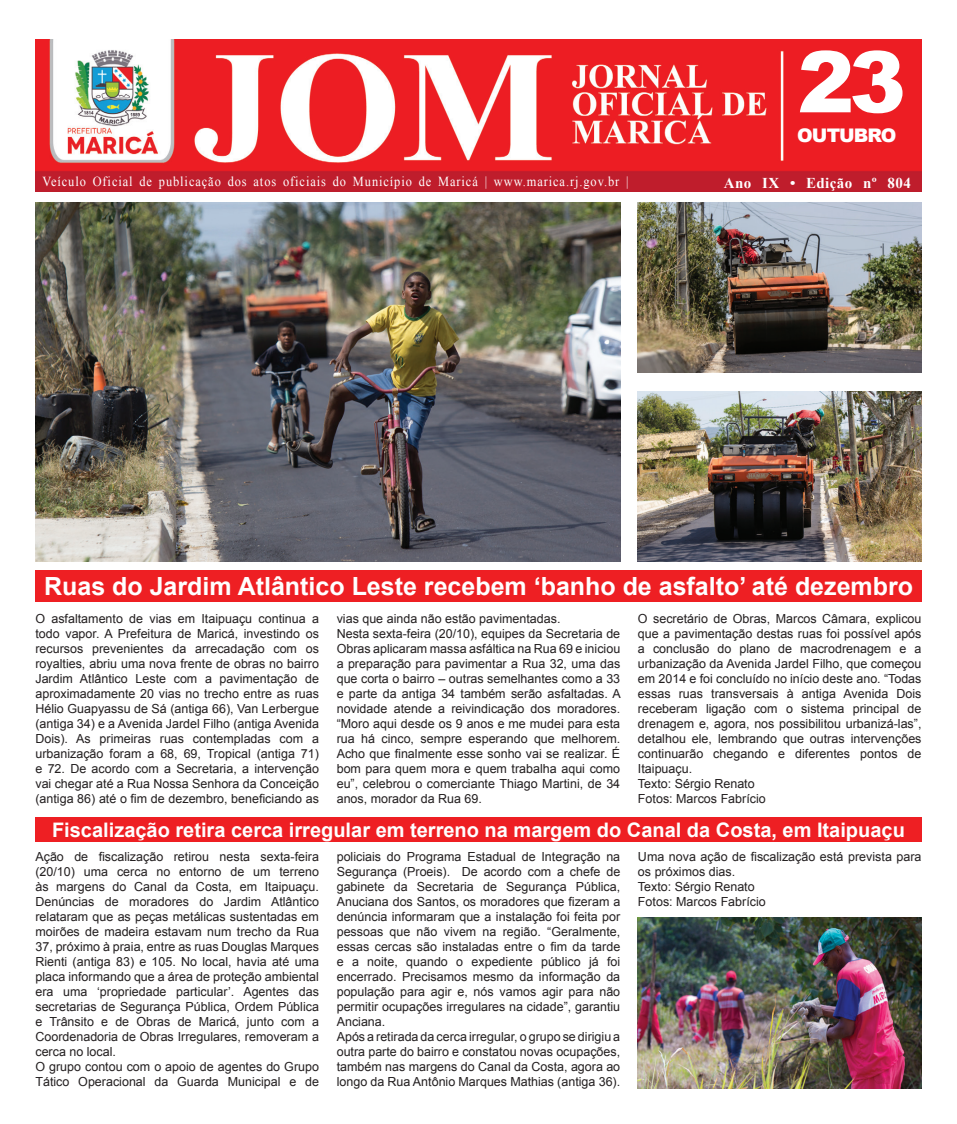
<style>
.page{position:relative;width:957px;height:1124px;background:#fff}
.page>*{position:absolute;margin:0;border:0;box-sizing:border-box;transform-origin:0 0}
.t1{font:900 85px "Arial";color:#fff}
.t2{font:700 25px "Arial";color:#fff}
.t3{font:700 20px "Arial";color:#fff}
.t4{font:900 18.75px "Arial";letter-spacing:-.05em;color:#fff}
.t5{font:700 15px "Times New Roman";letter-spacing:.025em;color:#fff}
.t6{font:13.75px "Times New Roman";letter-spacing:.075em;color:#fff;scale:.9 1}
.t7{font:12.5px/15px "Arial";color:#231f20}
</style>
<div class="page">
<img style="left:638px;top:917px;width:283px;height:171px">
<div style="left:36px;top:570px;width:885px;height:32px;background:#ee1f23"></div>
<div style="left:35px;top:817px;width:886px;height:24px;background:#ee1f23"></div>
<img style="left:35px;top:202px;width:585px;height:360px">
<img style="left:638px;top:202px;width:283px;height:171px">
<img style="left:638px;top:391px;width:283px;height:171px">
<img style="left:35px;top:39px;width:886px;height:152px">
<h1 class="t1" style="left:797px;top:20px;width:110px">23</h1>
<h3 class="t4" style="left:797px;top:121px;width:101px">OUTUBRO</h3>
<p class="t6" style="left:43px;top:172px;width:653px">Veículo Oficial de publicação dos atos oficiais do Município de Maricá | www.marica.rj.gov.br |</p>
<p class="t5" style="left:724px;top:172px;width:188px">Ano IX • Edição nº 804</p>
<h2 class="t2" style="left:44px;top:569px;width:870px">Ruas do Jardim Atlântico Leste recebem ‘banho de asfalto’ até dezembro</h2>
<p class="t7" style="left:35px;top:610px;width:285px;text-align:justify">O asfaltamento de vias em Itaipuaçu continua a todo vapor. A Prefeitura de Maricá, investindo os recursos prevenientes da arrecadação com os royalties, abriu uma nova frente de obras no bairro Jardim Atlântico Leste com a pavimentação de aproximadamente 20 vias no trecho entre as ruas Hélio Guapyassu de Sá (antiga 66), Van Lerbergue (antiga 34) e a Avenida Jardel Filho (antiga Avenida Dois). As primeiras ruas contempladas com a urbanização foram a 68, 69, Tropical (antiga 71) e 72. De acordo com a Secretaria, a intervenção vai chegar até a Rua Nossa Senhora da Conceição (antiga 86) até o fim de dezembro, beneficiando as</p>
<p class="t7" style="left:337px;top:610px;width:286px">vias que ainda não estão pavimentadas.<br>Nesta sexta-feira (20/10), equipes da Secretaria de Obras aplicaram massa asfáltica na Rua 69 e iniciou a preparação para pavimentar a Rua 32, uma das que corta o bairro – outras semelhantes como a 33 e parte da antiga 34 também serão asfaltadas. A novidade atende a reivindicação dos moradores. “Moro aqui desde os 9 anos e me mudei para esta rua há cinco, sempre esperando que melhorem.<br>Acho que finalmente esse sonho vai se realizar. É bom para quem mora e quem trabalha aqui como eu”, celebrou o comerciante Thiago Martini, de 34 anos, morador da Rua 69.</p>
<p class="t7" style="left:638px;top:610px;width:285px">O secretário de Obras, Marcos Câmara, explicou que a pavimentação destas ruas foi possível após a conclusão do plano de macrodrenagem e a urbanização da Avenida Jardel Filho, que começou em 2014 e foi concluído no início deste ano. “Todas essas ruas transversais à antiga Avenida Dois receberam ligação com o sistema principal de drenagem e, agora, nos possibilitou urbanizá-las”, detalhou ele, lembrando que outras intervenções continuarão chegando e diferentes pontos de Itaipuaçu.<br>Texto: Sérgio Renato<br>Fotos: Marcos Fabrício</p>
<h3 class="t3" style="left:52px;top:816px;width:854px">Fiscalização retira cerca irregular em terreno na margem do Canal da Costa, em Itaipuaçu</h3>
<p class="t7" style="left:35px;top:848px;width:285px">Ação de fiscalização retirou nesta sexta-feira (20/10) uma cerca no entorno de um terreno às margens do Canal da Costa, em Itaipuaçu.<br>Denúncias de moradores do Jardim Atlântico relataram que as peças metálicas sustentadas em moirões de madeira estavam num trecho da Rua 37, próximo à praia, entre as ruas Douglas Marques Rienti (antiga 83) e 105. No local, havia até uma placa informando que a área de proteção ambiental era uma ‘propriedade particular’. Agentes das secretarias de Segurança Pública, Ordem Pública e Trânsito e de Obras de Maricá, junto com a Coordenadoria de Obras Irregulares, removeram a cerca no local.<br>O grupo contou com o apoio de agentes do Grupo Tático Operacional da Guarda Municipal e de</p>
<p class="t7" style="left:337px;top:848px;width:285px">policiais do Programa Estadual de Integração na Segurança (Proeis). De acordo com a chefe de gabinete da Secretaria de Segurança Pública, Anuciana dos Santos, os moradores que fizeram a denúncia informaram que a instalação foi feita por pessoas que não vivem na região. “Geralmente, essas cercas são instaladas entre o fim da tarde e a noite, quando o expediente público já foi encerrado. Precisamos mesmo da informação da população para agir e, nós vamos agir para não permitir ocupações irregulares na cidade”, garantiu Anciana.<br>Após a retirada da cerca irregular, o grupo se dirigiu a outra parte do bairro e constatou novas ocupações, também nas margens do Canal da Costa, agora ao longo da Rua Antônio Marques Mathias (antiga 36).</p>
<p class="t7" style="left:638px;top:848px;width:285px">Uma nova ação de fiscalização está prevista para os próximos dias.<br>Texto: Sérgio Renato<br>Fotos: Marcos Fabrício</p>
</div>
